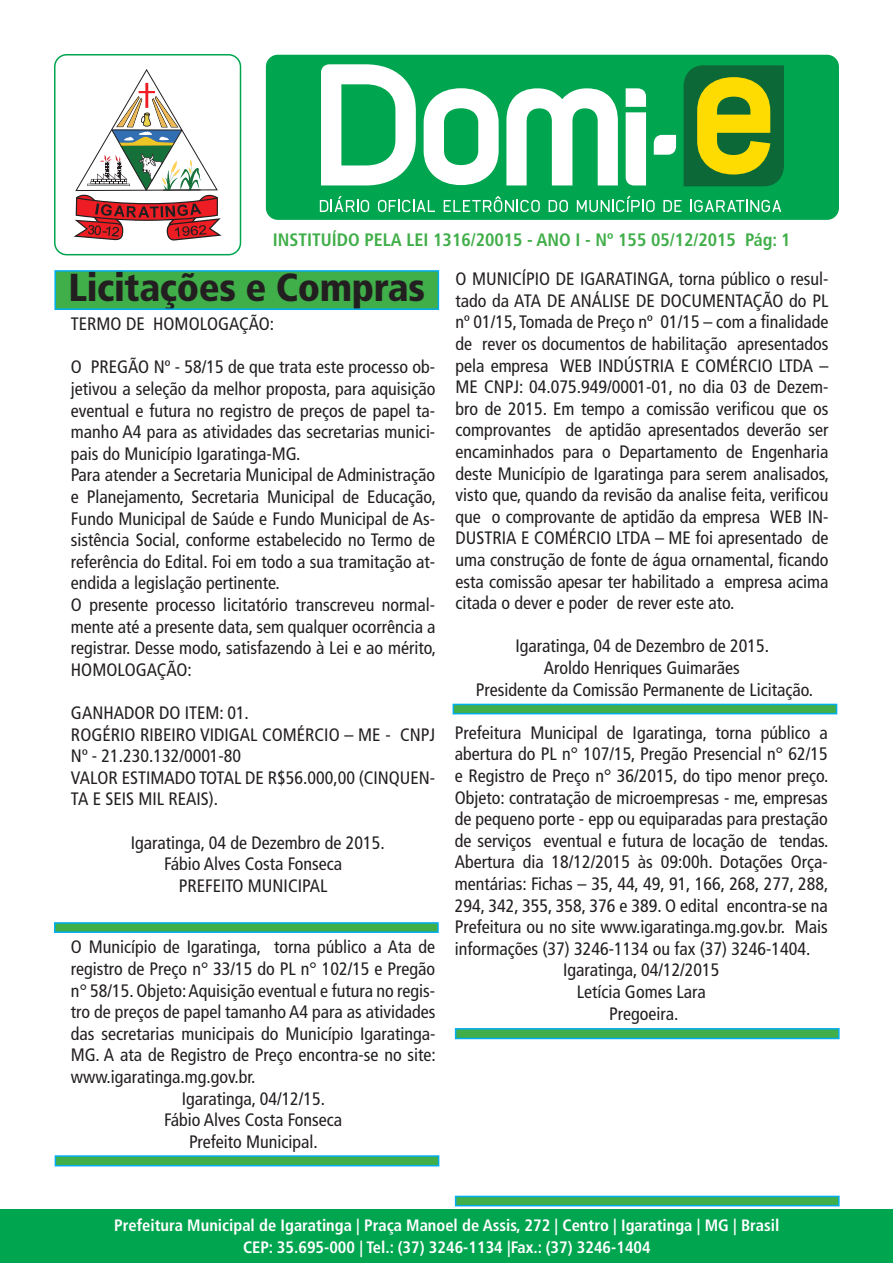
<style>
.page{position:relative;width:893px;height:1263px;background:#fff}
.page>*{position:absolute;margin:0;border:0;box-sizing:border-box;transform-origin:0 0}
.Titulo{font:900 condensed 39px "Frutiger LT Std";letter-spacing:-.01em;color:#231f20}
.t1{font:condensed 18px/21.6px "Frutiger LT Std";color:#231f20;text-align:justify}
.t2{font:700 condensed 18px "Frutiger LT Std";color:#40ae49}
.t3{font:700 condensed 16.5px "Frutiger LT Std";color:#fff}
</style>
<div class="page">
<div style="left:1px;top:1209px;width:892px;height:53px;background:#00a54f"></div>
<div style="left:266px;top:55px;width:573px;height:165px;background:#00a54f;border-radius:12px"></div>
<svg style="left:684px;top:65px;width:100px;height:121px;background:#6c9721"></svg>
<svg style="left:424px;top:88px;width:75px;height:97px"></svg>
<svg style="left:506px;top:88px;width:112px;height:97px"></svg>
<svg style="left:654px;top:135px;width:22px;height:20px"></svg>
<svg style="left:321px;top:64px;width:95px;height:121px"></svg>
<svg style="left:626px;top:88px;width:20px;height:97px;background:#ecf8f2"></svg>
<svg style="left:74px;top:69px;width:148px;height:172px"></svg>
<hr style="left:163px;top:189px;width:38px;height:2px;background:#231f20">
<div style="left:54px;top:54px;width:187px;height:201px;border:2px solid #00a54f;border-radius:12px"></div>
<svg style="left:320px;top:196px;width:49px;height:16px"></svg>
<svg style="left:378px;top:200px;width:57px;height:12px"></svg>
<svg style="left:444px;top:196px;width:96px;height:16px"></svg>
<svg style="left:549px;top:200px;width:19px;height:12px"></svg>
<svg style="left:577px;top:196px;width:78px;height:16px"></svg>
<svg style="left:663px;top:200px;width:19px;height:12px"></svg>
<svg style="left:690px;top:200px;width:91px;height:12px"></svg>
<div style="left:54px;top:922px;width:385px;height:11px;background:#40ae49;border:2px solid #00aeef"></div>
<div style="left:55px;top:271px;width:383px;height:38px;background:#40ae49"></div>
<div style="left:54px;top:270px;width:385px;height:40px;border:2px solid #00aeef"></div>
<div style="left:455px;top:1196px;width:385px;height:10px;background:#40ae49;border:2px solid #00aeef"></div>
<div style="left:55px;top:1155px;width:384px;height:11px;background:#40ae49;border:2px solid #00aeef"></div>
<div style="left:453px;top:704px;width:384px;height:10px;background:#40ae49;border:2px solid #00aeef"></div>
<div style="left:455px;top:1028px;width:385px;height:11px;background:#40ae49;border:2px solid #00aeef"></div>
<p class="t2" style="left:273px;top:229px;width:519px">INSTITUÍDO PELA LEI 1316/20015 - ANO I - Nº 155 05/12/2015 Pág: 1</p>
<p class="Titulo" style="left:68px;top:264px;width:358px">Licitações e Compras</p>
<p class="t1" style="left:71px;top:313px;width:205px">TERMO DE HOMOLOGAÇÃO:</p>
<p class="t1" style="left:71px;top:356px;width:366px">O PREGÃO Nº - 58/15 de que trata este processo ob&shy;jetivou a seleção da melhor proposta, para aquisição eventual e futura no registro de preços de papel ta&shy;manho A4 para as atividades das secretarias munici&shy;pais do Município Igaratinga-MG.</p>
<p class="t1" style="left:71px;top:464px;width:366px">Para atender a Secretaria Municipal de Administração e Planejamento, Secretaria Municipal de Educação, Fundo Municipal de Saúde e Fundo Municipal de As&shy;sistência Social, conforme estabelecido no Termo de referência do Edital. Foi em todo a sua tramitação at&shy;endida a legislação pertinente.</p>
<p class="t1" style="left:71px;top:594px;width:366px">O presente processo licitatório transcreveu normal&shy;mente até a presente data, sem qualquer ocorrência a registrar. Desse modo, satisfazendo à Lei e ao mérito, HOMOLOGAÇÃO:</p>
<p class="t1" style="left:71px;top:702px;width:179px">GANHADOR DO ITEM: 01.</p>
<p class="t1" style="left:71px;top:724px;width:366px">ROGÉRIO RIBEIRO VIDIGAL COMÉRCIO – ME - CNPJ<br>Nº - 21.230.132/0001-80</p>
<p class="t1" style="left:71px;top:767px;width:366px">VALOR ESTIMADO TOTAL DE R$56.000,00 (CINQUEN-<br>TA E SEIS MIL REAIS).</p>
<p class="t1" style="left:131px;top:832px;width:255px">Igaratinga, 04 de Dezembro de 2015.</p>
<p class="t1" style="left:164px;top:853px;width:180px">Fábio Alves Costa Fonseca</p>
<p class="t1" style="left:179px;top:875px;width:150px">PREFEITO MUNICIPAL</p>
<p class="t1" style="left:71px;top:936px;width:366px">O Município de Igaratinga, torna público a Ata de registro de Preço n° 33/15 do PL n° 102/15 e Pregão n° 58/15. Objeto: Aquisição eventual e futura no regis&shy;tro de preços de papel tamanho A4 para as atividades das secretarias municipais do Município Igaratinga-MG. A ata de Registro de Preço encontra-se no site: www.igaratinga.mg.gov.br.</p>
<p class="t1" style="left:182px;top:1087px;width:145px">Igaratinga, 04/12/15.</p>
<p class="t1" style="left:164px;top:1109px;width:180px">Fábio Alves Costa Fonseca</p>
<p class="t1" style="left:189px;top:1131px;width:130px">Prefeito Municipal.</p>
<p class="t1" style="left:455px;top:268px;width:375px">O MUNICÍPIO DE IGARATINGA, torna público o resul&shy;tado da ATA DE ANÁLISE DE DOCUMENTAÇÃO do PL nº 01/15, Tomada de Preço nº 01/15 – com a finalidade de rever os documentos de habilitação apresentados pela empresa WEB INDÚSTRIA E COMÉRCIO LTDA – ME CNPJ: 04.075.949/0001-01, no dia 03 de Dezem&shy;bro de 2015. Em tempo a comissão verificou que os comprovantes de aptidão apresentados deverão ser encaminhados para o Departamento de Engenharia deste Município de Igaratinga para serem analisados, visto que, quando da revisão da analise feita, verificou que o comprovante de aptidão da empresa WEB IN-DUSTRIA E COMÉRCIO LTDA – ME foi apresentado de uma construção de fonte de água ornamental, ficando esta comissão apesar ter habilitado a empresa acima citada o dever e poder de rever este ato.</p>
<p class="t1" style="left:515px;top:635px;width:255px">Igaratinga, 04 de Dezembro de 2015.</p>
<p class="t1" style="left:544px;top:657px;width:197px">Aroldo Henriques Guimarães</p>
<p class="t1" style="left:476px;top:679px;width:339px">Presidente da Comissão Permanente de Licitação.</p>
<p class="t1" style="left:455px;top:722px;width:375px">Prefeitura Municipal de Igaratinga, torna público a abertura do PL n° 107/15, Pregão Presencial n° 62/15 e Registro de Preço n° 36/2015, do tipo menor preço.<br>Objeto: contratação de microempresas - me, empresas de pequeno porte - epp ou equiparadas para prestação de serviços eventual e futura de locação de tendas.<br>Abertura dia 18/12/2015 às 09:00h. Dotações Orça&shy;mentárias: Fichas – 35, 44, 49, 91, 166, 268, 277, 288, 294, 342, 355, 358, 376 e 389. O edital encontra-se na Prefeitura ou no site www.igaratinga.mg.gov.br. Mais informações (37) 3246-1134 ou fax (37) 3246-1404.</p>
<p class="t1" style="left:563px;top:959px;width:158px">Igaratinga, 04/12/2015</p>
<p class="t1" style="left:577px;top:981px;width:131px">Letícia Gomes Lara</p>
<p class="t1" style="left:609px;top:1003px;width:71px">Pregoeira.</p>
<p class="t3" style="left:114px;top:1215px;width:667px">Prefeitura Municipal de Igaratinga | Praça Manoel de Assis, 272 | Centro | Igaratinga | MG | Brasil</p>
<p class="t3" style="left:243px;top:1237px;width:409px">CEP: 35.695-000 | Tel.: (37) 3246-1134 |Fax.: (37) 3246-1404</p>
</div>
